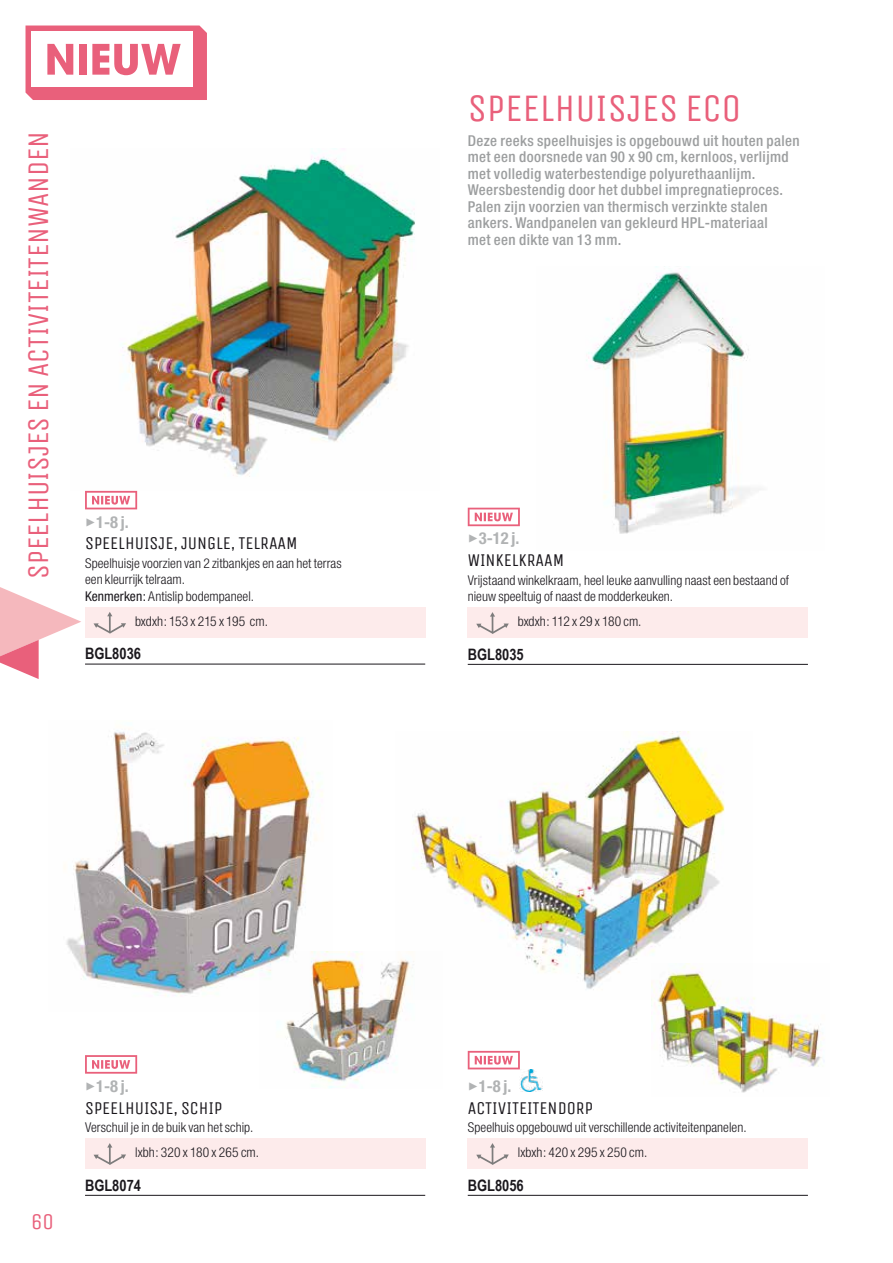
<style>
.page{position:relative;width:893px;height:1263px;background:#fff}
.page>*{position:absolute;margin:0;border:0;box-sizing:border-box;transform-origin:0 0}
.t1{font:39px "Unica One";color:#e9607b}
.t2{font:30px "Unica One";color:#e9607b}
.t3{font:22.5px "Unica One";color:#e9607b}
.t4{font:18px "Unica One";color:#1a171c}
.t5{font:700 condensed 16.5px "Helvetica Neue";color:#b1b3b4}
.t6{font:700 15.75px "Arial Narrow";color:#1a171c}
.t7{font:500 condensed 15px/16.5px "Helvetica Neue";letter-spacing:.025em;color:#9c9e9f}
.t8{font:300 condensed 13.5px/16.5px "Helvetica Neue";letter-spacing:.005em;color:#1a171c}
.s1{font-weight:400}
</style>
<div class="page">
<svg style="left:0;top:587px;width:81px;height:92px"></svg>
<img style="left:658px;top:997px;width:165px;height:96px">
<img style="left:85px;top:151px;width:330px;height:340px">
<img style="left:586px;top:266px;width:175px;height:268px">
<img style="left:66px;top:730px;width:257px;height:266px">
<img style="left:412px;top:732px;width:341px;height:267px">
<img style="left:259px;top:951px;width:183px;height:137px">
<div style="left:85px;top:1138px;width:340px;height:30px;background:#fdebeb"></div>
<hr style="left:85px;top:1195px;width:340px;height:1px;background:#1a171c">
<svg style="left:85px;top:1055px;width:52px;height:19px"></svg>
<svg style="left:94px;top:1143px;width:32px;height:22px"></svg>
<div style="left:85px;top:607px;width:340px;height:30px;background:#fdebeb"></div>
<hr style="left:85px;top:664px;width:340px;height:1px;background:#1a171c">
<svg style="left:85px;top:491px;width:52px;height:18px"></svg>
<svg style="left:94px;top:612px;width:32px;height:21px"></svg>
<div style="left:468px;top:1138px;width:340px;height:30px;background:#fdebeb"></div>
<hr style="left:468px;top:1195px;width:340px;height:1px;background:#1a171c">
<svg style="left:468px;top:1051px;width:52px;height:18px"></svg>
<img style="left:520px;top:1069px;width:23px;height:23px">
<svg style="left:476px;top:1143px;width:33px;height:22px"></svg>
<div style="left:468px;top:607px;width:340px;height:31px;background:#fdebeb"></div>
<hr style="left:468px;top:664px;width:340px;height:1px;background:#1a171c">
<svg style="left:468px;top:508px;width:52px;height:18px"></svg>
<svg style="left:476px;top:612px;width:33px;height:22px"></svg>
<svg style="left:26px;top:26px;width:181px;height:74px"></svg>
<h2 class="t2" style="left:21px;top:579px;width:450px;rotate:-90deg">SPEELHUISJES EN ACTIVITEITENWANDEN</h2>
<p class="t5" style="left:85px;top:512px;width:45px">✓1-8 j.</p>
<h3 class="t4" style="left:85px;top:533px;width:214px">SPEELHUISJE, JUNGLE, TELRAAM</h3>
<p class="t8" style="left:85px;top:555px;width:258px">Speelhuisje voorzien van 2 zitbankjes en aan het terras een kleurrijk telraam.<br><span class="s1">Kenmerken:</span> Antislip bodempaneel.</p>
<p class="t8" style="left:135px;top:613px;width:134px">bxdxh: 153 x 215 x 195 cm.</p>
<p class="t6" style="left:85px;top:642px;width:57px">BGL8036</p>
<h1 class="t1" style="left:468px;top:85px;width:275px">SPEELHUISJES ECO</h1>
<p class="t7" style="left:468px;top:132px;width:333px">Deze reeks speelhuisjes is opgebouwd uit houten palen met een doorsnede van 90 x 90 cm, kernloos, verlijmd met volledig waterbestendige polyurethaanlijm.<br>Weersbestendig door het dubbel impregnatieproces.<br>Palen zijn voorzien van thermisch verzinkte stalen ankers. Wandpanelen van gekleurd HPL-materiaal<br>met een dikte van 13 mm.</p>
<p class="t5" style="left:468px;top:529px;width:53px">✓3-12 j.</p>
<h3 class="t4" style="left:468px;top:550px;width:98px">WINKELKRAAM</h3>
<p class="t8" style="left:468px;top:572px;width:323px">Vrijstaand winkelkraam, heel leuke aanvulling naast een bestaand of nieuw speeltuig of naast de modderkeuken.</p>
<p class="t8" style="left:518px;top:613px;width:125px">bxdxh: 112 x 29 x 180 cm.</p>
<p class="t6" style="left:468px;top:642px;width:57px">BGL8035</p>
<h3 class="t3" style="left:31px;top:1208px;width:24px">60</h3>
<p class="t5" style="left:85px;top:1076px;width:45px">✓1-8 j.</p>
<h3 class="t4" style="left:85px;top:1097px;width:139px">SPEELHUISJE, SCHIP</h3>
<p class="t8" style="left:135px;top:1115px;width:125px;line-height:25px;text-indent:-50px">Verschuil je in de buik van het schip. lxbh: 320 x 180 x 265 cm.</p>
<p class="t6" style="left:85px;top:1173px;width:57px">BGL8074</p>
<p class="t5" style="left:468px;top:1076px;width:45px">✓1-8 j.</p>
<h3 class="t4" style="left:468px;top:1097px;width:127px">ACTIVITEITENDORP</h3>
<p class="t8" style="left:518px;top:1115px;width:230px;line-height:25px;text-indent:-50px">Speelhuis opgebouwd uit verschillende activiteitenpanelen. lxbxh: 420 x 295 x 250 cm.</p>
<p class="t6" style="left:468px;top:1173px;width:57px">BGL8056</p>
</div>
